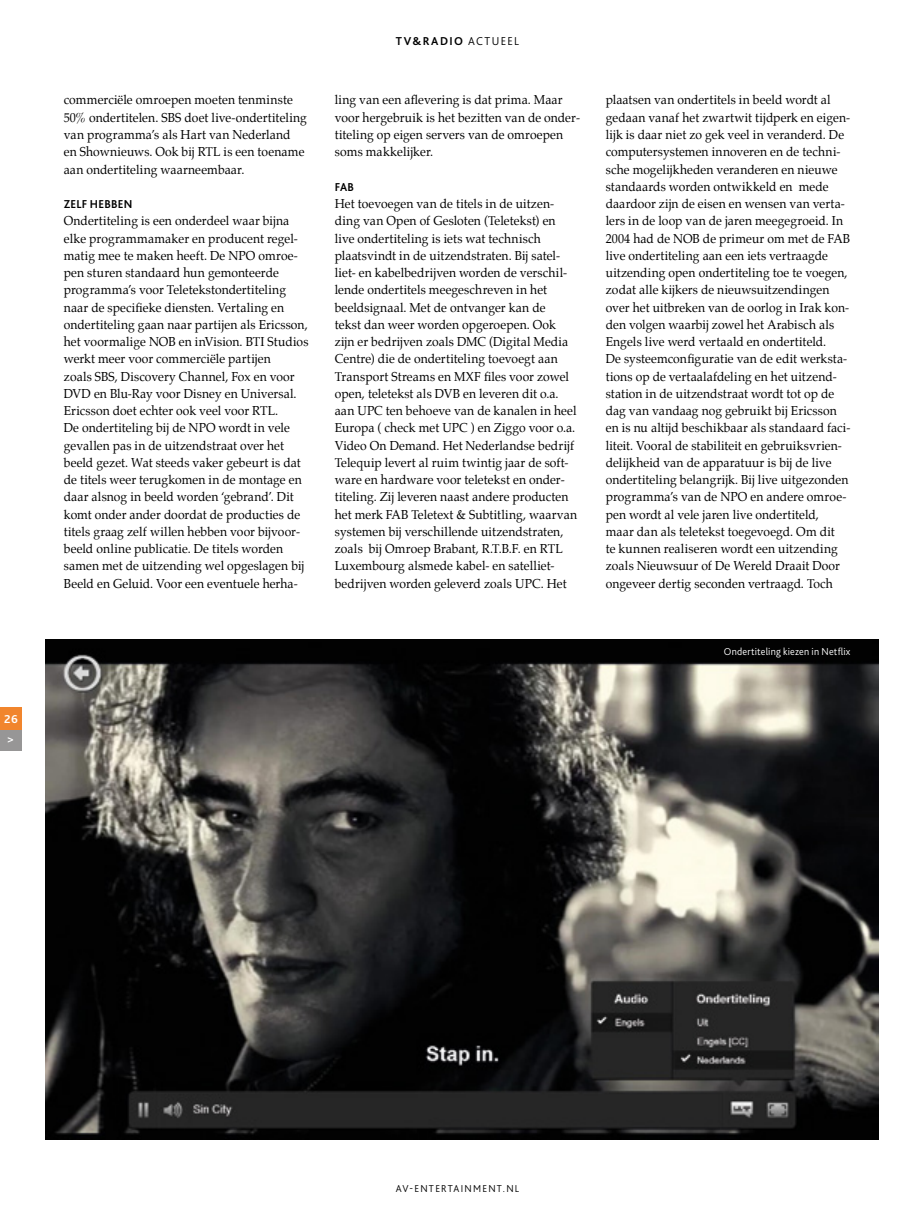
<style>
.page{position:relative;width:915px;height:1212px;background:#fff}
.page>*{position:absolute;margin:0;border:0;box-sizing:border-box;transform-origin:0 0}
.t1{font:12.75px/17.2px "Palatino";letter-spacing:.005em;color:#000;scale:.95 1}
.t2{font:700 12px "Bliss 2";letter-spacing:.025em;color:#000}
.t3{font:700 12px "Bliss 2";letter-spacing:.025em;color:#000;scale:.95 1}
.t4{font:700 12px/20.7px "Bliss 2";color:#fff}
.t5{font:300 10.5px "Bliss 2";letter-spacing:.015em;color:#fff}
.t6{font:300 10.5px "Bliss 2";letter-spacing:.125em;color:#000}
.s1{font-weight:300}
</style>
<div class="page">
<img style="left:45px;top:639px;width:832px;height:500px">
<div style="left:0;top:728px;width:21px;height:22px;background:#979696"></div>
<div style="left:0;top:707px;width:21px;height:22px;background:#f1852d"></div>
<p class="t4" style="left:4px;top:708px;width:15px">26 &gt;</p>
<p class="t1" style="left:64px;top:91px;width:257px">commerciële omroepen moeten tenminste 50% ondertitelen. SBS doet live-ondertiteling van programma’s als Hart van Nederland<br>en Shownieuws. Ook bij RTL is een toename aan ondertiteling waarneembaar.</p>
<p class="t3" style="left:64px;top:197px;width:74px">ZELF HEBBEN</p>
<p class="t1" style="left:64px;top:212px;width:259px">Ondertiteling is een onderdeel waar bijna elke programmamaker en producent regel&shy;matig mee te maken heeft. De NPO omroe&shy;pen sturen standaard hun gemonteerde programma’s voor Teletekstondertiteling naar de specifieke diensten. Vertaling en ondertiteling gaan naar partijen als Ericsson, het voormalige NOB en inVision. BTI Studios werkt meer voor commerciële partijen<br>zoals SBS, Discovery Channel, Fox en voor DVD en Blu-Ray voor Disney en Universal.<br>Ericsson doet echter ook veel voor RTL.<br>De ondertiteling bij de NPO wordt in vele gevallen pas in de uitzendstraat over het beeld gezet. Wat steeds vaker gebeurt is dat de titels weer terugkomen in de montage en daar alsnog in beeld worden ‘gebrand’. Dit komt onder ander doordat de producties de titels graag zelf willen hebben voor bijvoor&shy;beeld online publicatie. De titels worden samen met de uitzending wel opgeslagen bij Beeld en Geluid. Voor een eventuele herha-</p>
<p class="t2" style="left:395px;top:33px;width:125px">TV&amp;RADIO <span class="s1">ACTUEEL</span></p>
<p class="t1" style="left:334px;top:91px;width:259px">ling van een aflevering is dat prima. Maar voor hergebruik is het bezitten van de onder&shy;titeling op eigen servers van de omroepen soms makkelijker.</p>
<p class="t3" style="left:334px;top:179px;width:22px">FAB</p>
<p class="t1" style="left:334px;top:195px;width:256px">Het toevoegen van de titels in de uitzen&shy;ding van Open of Gesloten (Teletekst) en live ondertiteling is iets wat technisch plaatsvindt in de uitzendstraten. Bij satel&shy;liet- en kabelbedrijven worden de verschil&shy;lende ondertitels meegeschreven in het beeldsignaal. Met de ontvanger kan de<br>tekst dan weer worden opgeroepen. Ook zijn er bedrijven zoals DMC (Digital Media Centre) die de ondertiteling toevoegt aan Transport Streams en MXF files voor zowel open, teletekst als DVB en leveren dit o.a. aan UPC ten behoeve van de kanalen in heel Europa ( check met UPC ) en Ziggo voor o.a.<br>Video On Demand. Het Nederlandse bedrijf Telequip levert al ruim twintig jaar de soft&shy;ware en hardware voor teletekst en onder&shy;titeling. Zij leveren naast andere producten het merk FAB Teletext &amp; Subtitling, waarvan systemen bij verschillende uitzendstraten, zoals bij Omroep Brabant, R.T.B.F. en RTL Luxembourg alsmede kabel- en satelliet&shy;bedrijven worden geleverd zoals UPC. Het</p>
<p class="t1" style="left:605px;top:91px;width:259px">plaatsen van ondertitels in beeld wordt al gedaan vanaf het zwartwit tijdperk en eigen&shy;lijk is daar niet zo gek veel in veranderd. De computersystemen innoveren en de techni&shy;sche mogelijkheden veranderen en nieuwe standaards worden ontwikkeld en mede daardoor zijn de eisen en wensen van verta&shy;lers in de loop van de jaren meegegroeid. In 2004 had de NOB de primeur om met de FAB live ondertiteling aan een iets vertraagde uitzending open ondertiteling toe te voegen, zodat alle kijkers de nieuwsuitzendingen over het uitbreken van de oorlog in Irak kon&shy;den volgen waarbij zowel het Arabisch als Engels live werd vertaald en ondertiteld.<br>De systeemconfiguratie van de edit werksta&shy;tions op de vertaalafdeling en het uitzend&shy;station in de uitzendstraat wordt tot op de dag van vandaag nog gebruikt bij Ericsson en is nu altijd beschikbaar als standaard faci&shy;liteit. Vooral de stabiliteit en gebruiksvrien&shy;delijkheid van de apparatuur is bij de live ondertiteling belangrijk. Bij live uitgezonden programma’s van de NPO en andere omroe&shy;pen wordt al vele jaren live ondertiteld,<br>maar dan als teletekst toegevoegd. Om dit<br>te kunnen realiseren wordt een uitzending zoals Nieuwsuur of De Wereld Draait Door ongeveer dertig seconden vertraagd. Toch</p>
<p class="t5" style="left:723px;top:645px;width:128px">Ondertiteling kiezen in Netflix</p>
<p class="t6" style="left:395px;top:1182px;width:125px">AV-ENTERTAINMENT.NL</p>
</div>
